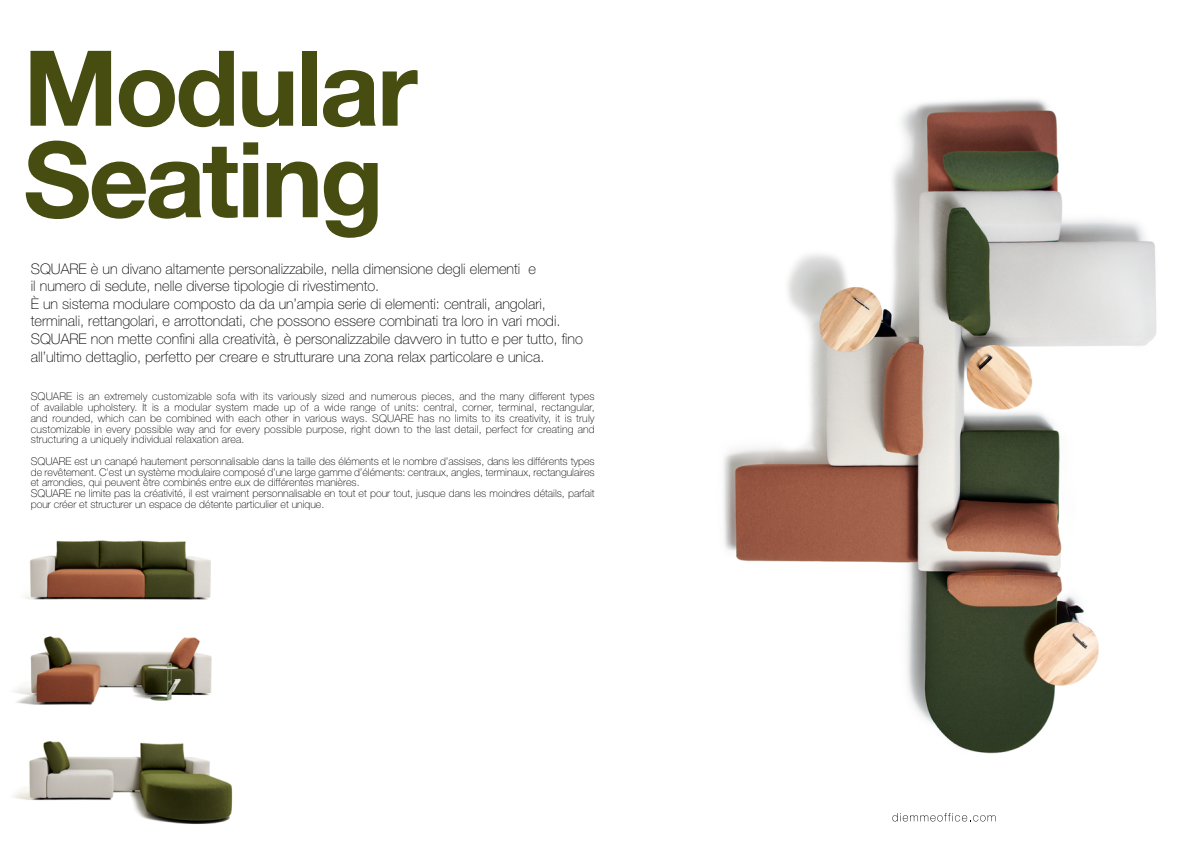
<style>
.page{position:relative;width:1191px;height:842px;background:#fff}
.page>*{position:absolute;margin:0;border:0;box-sizing:border-box;transform-origin:0 0}
.t1{font:700 104.8px/91.5px "Helvetica Neue LT Std";letter-spacing:-.03em;color:#474d10}
.t2{font:100 14.6px/17.5px "Helvetica Neue LT Std";color:#000}
.t3{font:100 10.6px/10.8px "Helvetica Neue LT Std";color:#000;text-align:justify}
</style>
<div class="page">
<svg style="left:892px;top:813px;width:103px;height:8px"></svg>
<img style="left:14px;top:636px;width:198px;height:69px">
<img style="left:13px;top:741px;width:220px;height:83px">
<img style="left:25px;top:540px;width:186px;height:60px">
<img style="left:724px;top:99px;width:433px;height:655px">
<h1 class="t1" style="left:23px;top:40px;width:396px">Modular<br>Seating</h1>
<p class="t2" style="left:31px;top:260px;width:553px">SQUARE è un divano altamente personalizzabile, nella dimensione degli elementi e<br>il numero di sedute, nelle diverse tipologie di rivestimento.<br>È un sistema modulare composto da da un’ampia serie di elementi: centrali, angolari, terminali, rettangolari, e arrottondati, che possono essere combinati tra loro in vari modi.<br>SQUARE non mette confini alla creatività, è personalizzabile davvero in tutto e per tutto, fino all’ultimo dettaglio, perfetto per creare e strutturare una zona relax particolare e unica.</p>
<p class="t3" style="left:31px;top:391px;width:565px">SQUARE is an extremely customizable sofa with its variously sized and numerous pieces, and the many different types of available upholstery. It is a modular system made up of a wide range of units: central, corner, terminal, rectangular, and rounded, which can be combined with each other in various ways. SQUARE has no limits to its creativity, it is truly customizable in every possible way and for every possible purpose, right down to the last detail, perfect for creating and structuring a uniquely individual relaxation area.</p>
<p class="t3" style="left:31px;top:456px;width:565px;text-align:left">SQUARE est un canapé hautement personnalisable dans la taille des éléments et le nombre d’assises, dans les différents types de revêtement. C’est un système modulaire composé d’une large gamme d’éléments: centraux, angles, terminaux, rectangulaires et arrondies, qui peuvent être combinés entre eux de différentes manières.<br>SQUARE ne limite pas la créativité, il est vraiment personnalisable en tout et pour tout, jusque dans les moindres détails, parfait pour créer et structurer un espace de détente particulier et unique.</p>
</div>
